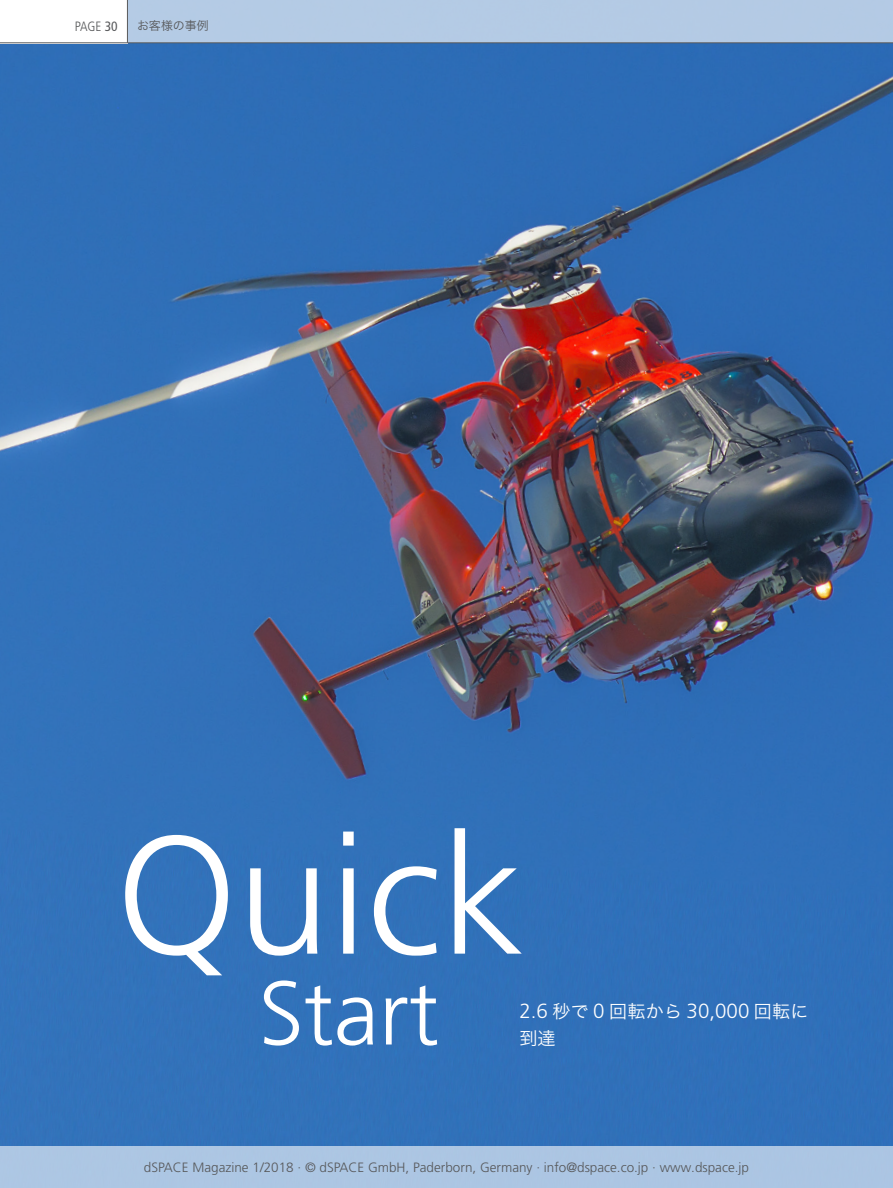
<style>
.page{position:relative;width:893px;height:1188px;background:#fff}
.page>*{position:absolute;margin:0;border:0;box-sizing:border-box;transform-origin:0 0}
.t1{font:300 167.25px "Frutiger LT Pro";color:#fff}
.t2{font:300 90.15px "Frutiger LT Pro";color:#fff}
.J_Title_white{font:300 20.55px "Frutiger LT Pro";color:#fff}
.J_Title_white-2{font:18px "Hira Kaku Pro W3";color:#fff}
.t3{font:300 13.5px "Frutiger LT Pro";color:#57585a}
.t4{font:300 condensed 13.5px "Frutiger LT Pro";color:#57585a}
.J_Heder_Left{font:12px "Hira Kaku Pro W3";letter-spacing:-.015em;color:#57585a}
.s1{font-weight:400}
.s2{font-family:"Hira Kaku Pro W3";font-weight:400;font-size:18px}
</style>
<div class="page">
<img style="left:0;top:44px;width:893px;height:1102px">
<div style="left:127px;top:0;width:766px;height:43px;background:#b4cbe5"></div>
<hr style="left:0;top:43px;width:893px;height:1px;background:#57585a">
<hr style="left:127px;top:0;width:1px;height:43px;background:#57585a">
<div style="left:0;top:1146px;width:893px;height:42px;background:#acc6e3"></div>
<p class="t4" style="left:75px;top:18px;width:44px">PAGE <span class="s1">30</span></p>
<p class="J_Heder_Left" style="left:137px;top:15px;width:73px">お客様の事例</p>
<p class="t1" style="left:116px;top:799px;width:410px">Quick</p>
<p class="t2" style="left:259px;top:961px;width:182px">Start</p>
<p class="J_Title_white" style="left:519px;top:999px;width:291px">2.6 <span class="s2">秒で</span> 0 <span class="s2">回転から</span> 30,000 <span class="s2">回転に</span></p>
<p class="J_Title_white-2" style="left:519px;top:1022px;width:37px">到達</p>
<p class="t3" style="left:144px;top:1159px;width:607px">dSPACE Magazine 1/2018 · © dSPACE GmbH, Paderborn, Germany · info@dspace.co.jp · www.dspace.jp</p>
</div>
